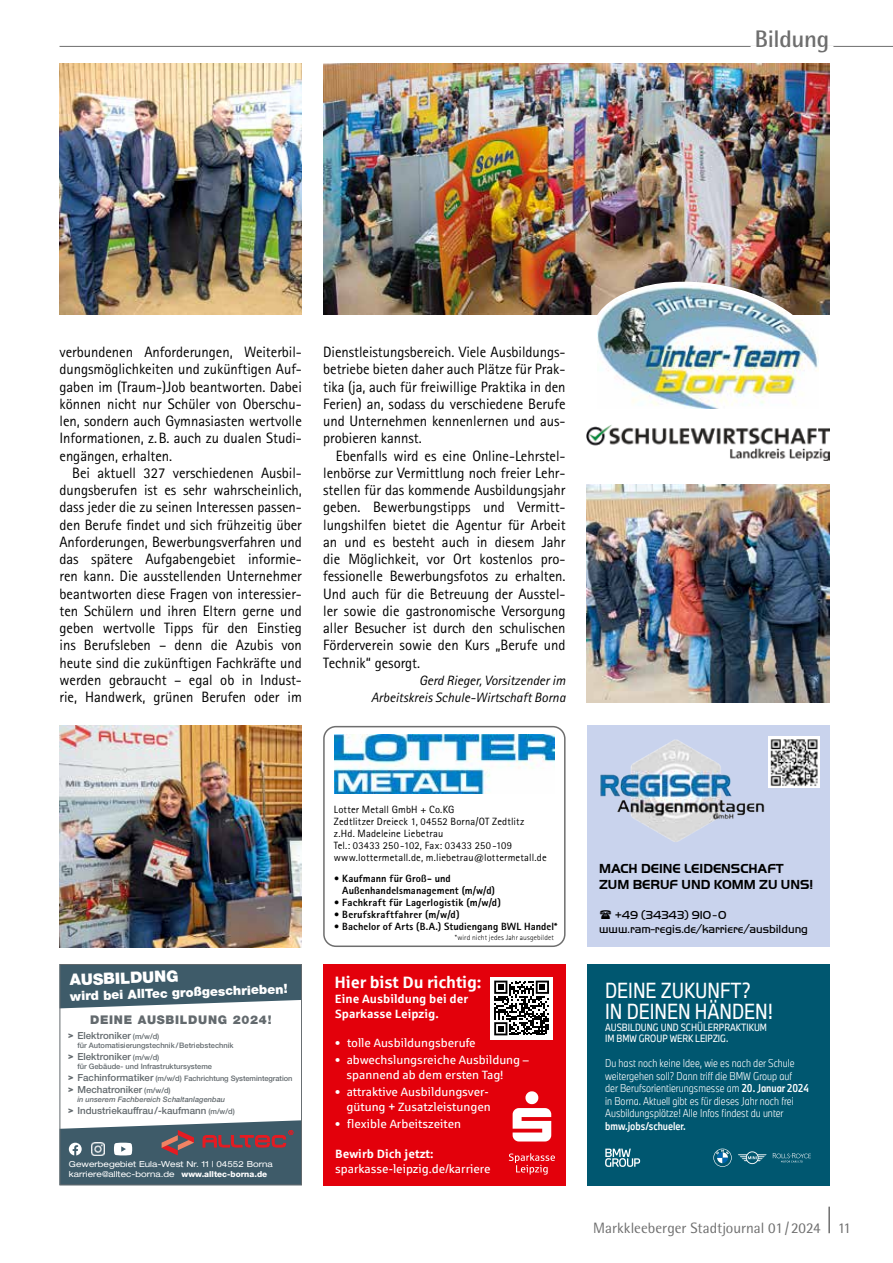
<style>
.page{position:relative;width:893px;height:1263px;background:#fff}
.page>*{position:absolute;margin:0;border:0;box-sizing:border-box;transform-origin:0 0}
.t1{font:700 24px "Rotis Semi Sans Std";letter-spacing:-.015em;color:#6e6e6e}
.t2{font:20.25px/21.3px "BMW Group TN Condensed Pro";color:#fff}
.t3{font:700 16.5px "Sparkasse Rg";letter-spacing:-.01em;color:#fff}
.t4{font:900 15.75px "Helvetica Neue LT Std";color:#fff}
.t5{font:15px/17.2px "Rotis Sans Serif Std";letter-spacing:-.005em;color:#000;text-align:justify}
.t6{font:15px "Rotis Semi Sans Std";color:#6e6e6e}
.t7{font:italic 13.5px/17.2px "Rotis Sans Serif Std";color:#000;text-align:right}
.t8{font:700 13.5px/16.2px "Handel Got D";color:#000}
.t9{font:900 12.75px "Helvetica Neue LT Std";color:#fff}
.t10{font:12px/15px "Sparkasse Rg";color:#fff}
.t11{font:700 12px/15px "Sparkasse Rg";color:#fff}
.t12{font:12px/14.4px "Handel Got D Ligh";color:#000}
.t13{font:900 12px "Helvetica Neue LT Std";letter-spacing:.06em;color:#636a6e}
.t14{font:300 10.5px/12.6px "BMW Group TN Condensed Pro";color:#fff}
.t15{font:10.5px/12px "Rotis Sans Serif Std";letter-spacing:.015em;color:#000}
.t16{font:800 10.5px/12px "Rotis Sans Serif Std";letter-spacing:.01em;color:#000}
.t17{font:500 10.5px "BMW Group TN Condensed Pro";color:#fff}
.t18{font:500 9.75px "Helvetica Neue LT Std";color:#636a6e}
.t19{font:9.75px/10.5px "BMW Group TN Condensed Pro";color:#fff}
.t20{font:900 9px/12.5px "Helvetica Neue LT Std";color:#636a6e}
.t21{font:expanded 8.25px/9.9px "Helvetica Neue LT";color:#fff}
.t22{font:500 7.5px/12px "Helvetica Neue LT Std";color:#636a6e}
.t23{font:italic 500 7.5px "Helvetica Neue LT Std";color:#636a6e}
.t24{font:300 7.5px "Rotis Sans Serif Std";letter-spacing:.015em;color:#000}
.s1{font-size:7.5px}
.s2{font-size:9.75px}
.s3{font-weight:900;font-size:9px}
.s4{font-family:"Helvetica Neue LT Std";font-weight:800;font-stretch:normal}
.s5{font-weight:500}
</style>
<div class="page">
<hr style="left:828px;top:1206px;width:2px;height:27px;background:#6e6e6e">
<hr style="left:60px;top:46px;width:833px;height:1px;background:#6e6e6e">
<hr style="left:751px;top:46px;width:82px;height:1px;background:#fff">
<svg style="left:62px;top:966px;width:238px;height:42px;background:#4f6976"></svg>
<div style="left:60px;top:964px;width:242px;height:221px;border:1px solid #636a6e"></div>
<svg style="left:60px;top:1120px;width:242px;height:65px;background:#5a6873"></svg>
<div style="left:323px;top:726px;width:243px;height:221px;border:2px solid #6e6e6e;border-radius:12px"></div>
<img style="left:335px;top:734px;width:220px;height:59px">
<div style="left:323px;top:964px;width:243px;height:221px;background:#e3000b"></div>
<div style="left:490px;top:977px;width:63px;height:62px;background:#fff"></div>
<svg style="left:494px;top:980px;width:55px;height:55px"></svg>
<svg style="left:513px;top:1091px;width:38px;height:50px"></svg>
<svg style="left:509px;top:1153px;width:46px;height:21px"></svg>
<div style="left:587px;top:726px;width:242px;height:221px;background:#c9d3ed"></div>
<img style="left:600px;top:739px;width:165px;height:103px">
<img style="left:769px;top:736px;width:51px;height:51px">
<div style="left:587px;top:964px;width:242px;height:221px;background:#005770"></div>
<svg style="left:605px;top:1148px;width:35px;height:19px"></svg>
<svg style="left:713px;top:1148px;width:19px;height:19px"></svg>
<svg style="left:738px;top:1151px;width:29px;height:13px"></svg>
<svg style="left:773px;top:1153px;width:38px;height:9px"></svg>
<img style="left:60px;top:726px;width:242px;height:221px">
<img style="left:60px;top:64px;width:242px;height:251px">
<img style="left:323px;top:64px;width:506px;height:251px">
<img style="left:587px;top:425px;width:242px;height:36px">
<img style="left:587px;top:485px;width:242px;height:217px">
<svg style="left:586px;top:274px;width:240px;height:96px"></svg>
<img style="left:598px;top:268px;width:220px;height:141px">
<h1 class="t1" style="left:755px;top:24px;width:76px">Bildung</h1>
<p class="t5" style="left:60px;top:343px;width:244px">verbundenen Anforderungen, Weiterbil&shy;dungsmöglichkeiten und zukünftigen Auf&shy;gaben im (Traum-)Job beantworten. Dabei können nicht nur Schüler von Oberschu&shy;len, sondern auch Gymnasiasten wertvolle Informationen, z.B. auch zu dualen Studi&shy;engängen, erhalten.</p>
<p class="t5" style="left:60px;top:464px;width:244px;text-indent:13px">Bei aktuell 327 verschiedenen Ausbil&shy;dungsberufen ist es sehr wahrscheinlich, dass jeder die zu seinen Interessen passen&shy;den Berufe findet und sich frühzeitig über Anforderungen, Bewerbungsverfahren und das spätere Aufgabengebiet informie&shy;ren kann. Die ausstellenden Unternehmer beantworten diese Fragen von interessier&shy;ten Schülern und ihren Eltern gerne und geben wertvolle Tipps für den Einstieg ins Berufsleben – denn die Azubis von heute sind die zukünftigen Fachkräfte und werden gebraucht – egal ob in Indust&shy;rie, Handwerk, grünen Berufen oder im</p>
<p class="t5" style="left:323px;top:343px;width:244px">Dienstleistungsbereich. Viele Ausbildungs&shy;betriebe bieten daher auch Plätze für Prak&shy;tika (ja, auch für freiwillige Praktika in den Ferien) an, sodass du verschiedene Berufe und Unternehmen kennenlernen und aus&shy;probieren kannst.</p>
<p class="t5" style="left:323px;top:447px;width:244px;text-indent:13px">Ebenfalls wird es eine Online-Lehrstel&shy;lenbörse zur Vermittlung noch freier Lehr&shy;stellen für das kommende Ausbildungsjahr geben. Bewerbungstipps und Vermitt&shy;lungshilfen bietet die Agentur für Arbeit an und es besteht auch in diesem Jahr die Möglichkeit, vor Ort kostenlos pro&shy;fessionelle Bewerbungsfotos zu erhalten.<br>Und auch für die Betreuung der Ausstel&shy;ler sowie die gastronomische Versorgung aller Besucher ist durch den schulischen Förderverein sowie den Kurs „Berufe und Technik“ gesorgt.</p>
<p class="t7" style="left:371px;top:672px;width:196px">Gerd Rieger, Vorsitzender im<br>Arbeitskreis Schule-Wirtschaft Borna</p>
<p class="t4" style="left:69px;top:970px;width:111px;rotate:-2deg">AUSBILDUNG</p>
<p class="t9" style="left:70px;top:988px;width:219px;rotate:-2deg">wird bei AllTec großgeschrieben!</p>
<p class="t13" style="left:90px;top:1012px;width:183px">DEINE AUSBILDUNG 2024!</p>
<p class="t18" style="left:77px;top:1030px;width:83px">Elektroniker <span class="s1">(m/w/d)</span></p>
<p class="t22" style="left:77px;top:1039px;width:158px">für Automatisierungstechnik/Betriebstechnik</p>
<p class="t18" style="left:77px;top:1051px;width:83px">Elektroniker <span class="s1">(m/w/d)</span></p>
<p class="t22" style="left:77px;top:1060px;width:217px">für Gebäude- und Infrastruktursysteme<br><span class="s2">Fachinformatiker</span> (m/w/d) Fachrichtung Systemintegration</p>
<p class="t18" style="left:77px;top:1084px;width:95px">Mechatroniker <span class="s1">(m/w/d)</span></p>
<p class="t23" style="left:77px;top:1095px;width:149px">in unserem Fachbereich Schaltanlagenbau</p>
<p class="t18" style="left:68px;top:1105px;width:168px"><span class="s3">&gt;</span> Industriekauffrau/-kaufmann <span class="s1">(m/w/d)</span></p>
<p class="t20" style="left:68px;top:1028px;width:7px">&gt;</p>
<p class="t20" style="left:68px;top:1049px;width:7px">&gt;</p>
<p class="t20" style="left:68px;top:1070px;width:7px">&gt; &gt;</p>
<p class="t21" style="left:69px;top:1159px;width:205px">Gewerbegebiet Eula-West Nr. 11 | 04552 Borna karriere@alltec-borna.de <span class="s4">www.alltec-borna.de</span></p>
<p class="t15" style="left:334px;top:803px;width:214px">Lotter Metall GmbH + Co.KG<br>Zedtlitzer Dreieck 1, 04552 Borna/OT Zedtlitz z.Hd. Madeleine Liebetrau<br>Tel.: 03433 250-102, Fax: 03433 250-109 www.lottermetall.de, m.liebetrau@lottermetall.de</p>
<p class="t16" style="left:342px;top:872px;width:154px;text-indent:-9px">• Kaufmann für Groß- und<br>Außenhandelsmanagement (m/w/d)</p>
<p class="t16" style="left:334px;top:896px;width:169px">• Fachkraft für Lagerlogistik (m/w/d)</p>
<p class="t16" style="left:334px;top:908px;width:127px">• Berufskraftfahrer (m/w/d)</p>
<p class="t16" style="left:334px;top:920px;width:225px">• Bachelor of Arts (B.A.) Studiengang BWL Handel*</p>
<p class="t24" style="left:455px;top:933px;width:100px">*wird nicht jedes Jahr ausgebildet</p>
<p class="t3" style="left:334px;top:972px;width:149px">Hier bist Du richtig:</p>
<p class="t11" style="left:335px;top:991px;width:135px">Eine Ausbildung bei der<br>Sparkasse Leipzig.</p>
<p class="t10" style="left:335px;top:1035px;width:142px">• tolle Ausbildungsberufe</p>
<p class="t10" style="left:347px;top:1052px;width:184px;text-indent:-11px">• abwechslungsreiche Ausbildung – spannend ab dem ersten Tag!</p>
<p class="t10" style="left:335px;top:1084px;width:157px;text-align:right">• attraktive Ausbildungsver&shy;gütung + Zusatzleistungen</p>
<p class="t10" style="left:335px;top:1116px;width:127px">• flexible Arbeitszeiten</p>
<p class="t11" style="left:335px;top:1146px;width:100px">Bewirb Dich jetzt:</p>
<p class="t10" style="left:335px;top:1161px;width:157px">sparkasse-leipzig.de/karriere</p>
<p class="t8" style="left:599px;top:860px;width:216px">MACH DEINE LEIDENSCHAFT<br>ZUM BERUF UND KOMM ZU UNS!</p>
<p class="t12" style="left:599px;top:908px;width:210px;text-indent:16px">+49 (34343) 910-0 www.ram-regis.de/karriere/ausbildung</p>
<h2 class="t2" style="left:605px;top:979px;width:169px">DEINE ZUKUNFT?<br>IN DEINEN HÄNDEN!</h2>
<p class="t19" style="left:605px;top:1022px;width:163px">AUSBILDUNG UND SCHÜLERPRAKTIKUM<br>IM BMW GROUP WERK LEIPZIG.</p>
<p class="t14" style="left:605px;top:1056px;width:205px">Du hast noch keine Idee, wie es nach der Schule weitergehen soll? Dann triff die BMW Group auf<br>der Berufsorientierungsmesse am <span class="s5">20. Januar 2024 </span>in Borna. Aktuell gibt es für dieses Jahr noch frei Ausbildungsplätze! Alle Infos findest du unter</p>
<p class="t17" style="left:605px;top:1118px;width:82px">bmw.jobs/schueler.</p>
<p class="t6" style="left:593px;top:1219px;width:259px">Markkleeberger Stadtjournal 01/2024 11</p>
</div>
